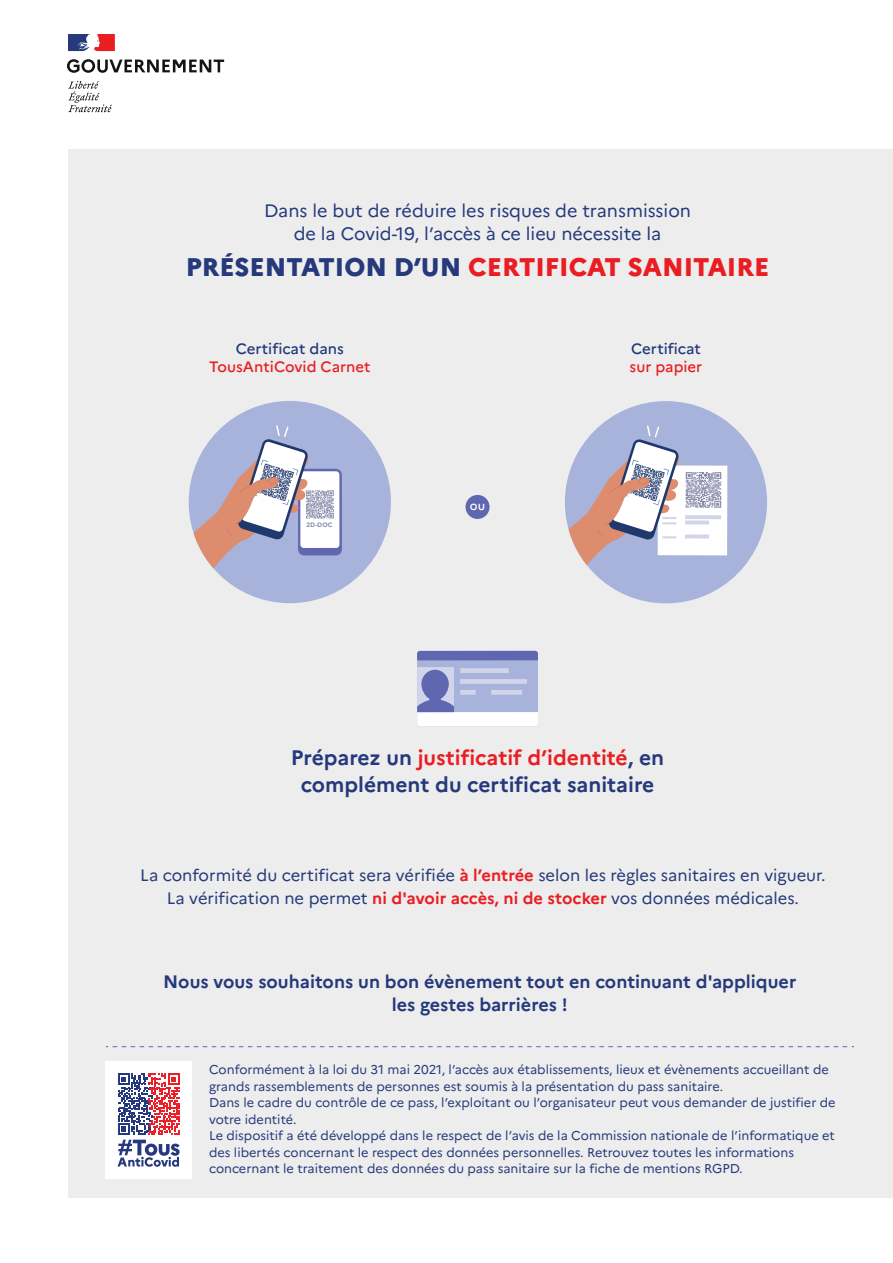
<style>
.page{position:relative;width:893px;height:1263px;background:#fff}
.page>*{position:absolute;margin:0;border:0;box-sizing:border-box;transform-origin:0 0}
.t1{font:800 25.5px "Marianne";color:#ea1d23}
.t2{font:700 21px/27px "Marianne";color:#25397c;text-align:center}
.t3{font:18px/22.5px "Marianne";color:#25397c;text-align:center}
.t4{font:700 18px/22.5px "Marianne";color:#25397c;text-align:center}
.t5{font:16.5px/22.5px "Marianne";color:#25397c;text-align:center}
.t6{font:500 15px "Marianne";color:#ea1d23}
.t7{font:500 15px "Marianne";color:#25397c}
.t8{font:12.75px/16.5px "Marianne";color:#25397c}
.t9{font:500 12.3px "Marianne";color:#fff}
.t10{font:700 6.3px "Marianne";color:#8285a4}
.s1{color:#25397c}
.s2{color:#ea1d23}
.s3{font-weight:700;color:#ea1d23}
</style>
<div class="page">
<svg style="left:67px;top:59px;width:157px;height:14px"></svg>
<svg style="left:68px;top:81px;width:44px;height:31px"></svg>
<svg style="left:68px;top:34px;width:47px;height:17px"></svg>
<div style="left:68px;top:149px;width:825px;height:1048px;background:#ecedec"></div>
<div style="left:466px;top:495px;width:23px;height:24px;background:#5e67af;border-radius:50%"></div>
<div style="left:417px;top:651px;width:121px;height:75px;background:#a7b3da;border-radius:3px"></div>
<svg style="left:417px;top:651px;width:121px;height:9px"></svg>
<div style="left:417px;top:667px;width:37px;height:45px;background:#d2d4ea"></div>
<svg style="left:417px;top:668px;width:121px;height:58px"></svg>
<div style="left:189px;top:401px;width:202px;height:202px;background:#a7b3da;border-radius:50%"></div>
<div style="left:298px;top:469px;width:44px;height:86px;background:linear-gradient(to bottom,#5f68af,#5e67af);border-radius:6px"></div>
<div style="left:300px;top:471px;width:39px;height:77px;background:#fff;border-radius:3px"></div>
<svg style="left:189px;top:424px;width:145px;height:171px"></svg>
<div style="left:565px;top:401px;width:202px;height:202px;background:#a7b3da;border-radius:50%"></div>
<div style="left:658px;top:465px;width:69px;height:90px;background:#fff"></div>
<svg style="left:686px;top:472px;width:35px;height:36px"></svg>
<hr style="left:685px;top:515px;width:36px;height:4px;background:#d2d4ea">
<svg style="left:685px;top:520px;width:24px;height:4px"></svg>
<svg style="left:685px;top:534px;width:24px;height:4px"></svg>
<svg style="left:565px;top:424px;width:114px;height:169px"></svg>
<svg style="left:106px;top:1046px;width:748px;height:1px"></svg>
<div style="left:105px;top:1061px;width:87px;height:118px;background:#fff"></div>
<svg style="left:118px;top:1073px;width:62px;height:94px"></svg>
<h3 class="t3" style="left:264px;top:200px;width:429px">Dans le but de réduire les risques de transmission de la Covid-19, l’accès à ce lieu nécessite la</h3>
<h1 class="t1" style="left:186px;top:251px;width:585px"><span class="s1">PRÉSENTATION D’UN</span> CERTIFICAT SANITAIRE</h1>
<p class="t7" style="left:236px;top:339px;width:110px">Certificat dans</p>
<p class="t6" style="left:209px;top:357px;width:163px">TousAntiCovid Carnet</p>
<p class="t10" style="left:306px;top:521px;width:28px">2D-DOC</p>
<p class="t9" style="left:470px;top:498px;width:17px">ou</p>
<p class="t7" style="left:631px;top:339px;width:71px">Certificat</p>
<p class="t6" style="left:630px;top:357px;width:74px">sur papier</p>
<h2 class="t2" style="left:291px;top:744px;width:375px">Préparez un <span class="s2">justificatif d’identité</span>, en complément du certificat sanitaire</h2>
<p class="t5" style="left:140px;top:864px;width:687px">La conformité du certificat sera vérifiée <span class="s3">à l’entrée</span> selon les règles sanitaires en vigueur.<br>La vérification ne permet <span class="s3">ni d'avoir accès, ni de stocker</span> vos données médicales.</p>
<h3 class="t4" style="left:163px;top:970px;width:635px">Nous vous souhaitons un bon évènement tout en continuant d'appliquer les gestes barrières !</h3>
<p class="t8" style="left:209px;top:1062px;width:628px">Conformément à la loi du 31 mai 2021, l’accès aux établissements, lieux et évènements accueillant de grands rassemblements de personnes est soumis à la présentation du pass sanitaire.<br>Dans le cadre du contrôle de ce pass, l’exploitant ou l’organisateur peut vous demander de justifier de votre identité.<br>Le dispositif a été développé dans le respect de l’avis de la Commission nationale de l’informatique et des libertés concernant le respect des données personnelles. Retrouvez toutes les informations concernant le traitement des données du pass sanitaire sur la fiche de mentions RGPD.</p>
</div>
